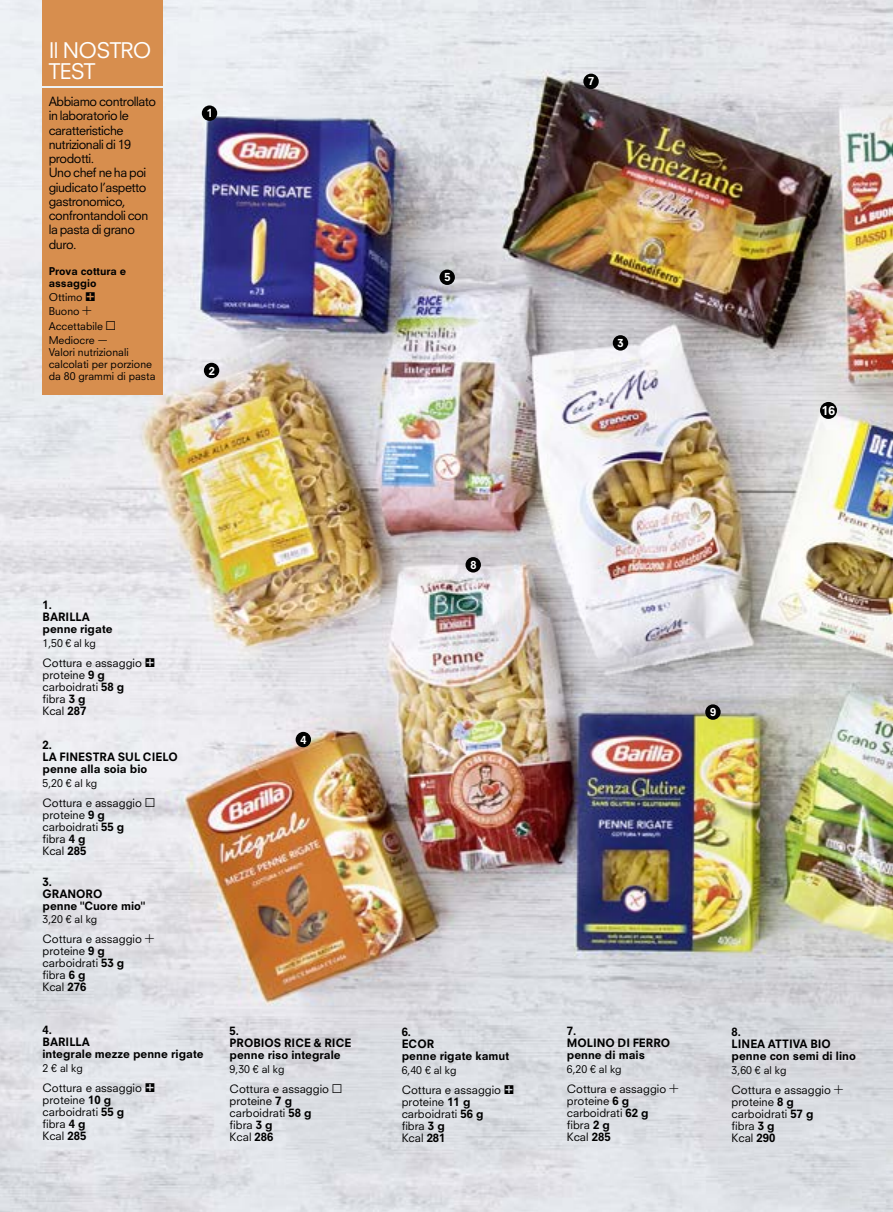
<style>
.page{position:relative;width:893px;height:1212px;background:#fff}
.page>*{position:absolute;margin:0;border:0;box-sizing:border-box;transform-origin:0 0}
._043_NAV_titolo{font:21px/21px "Neuzeit SLT Std";letter-spacing:-.035em;color:#fff}
._043_NAV_testo{font:12.45px/14.2px "Neuzeit SLT Std";letter-spacing:-.035em;color:#000}
.t1{font:800 12px "Neuzeit SLT Std";color:#fff}
._060_TAB_testo{font:11.25px "Neuzeit SLT Std";color:#000}
._060_TAB_testo-2{font:800 11.25px "Neuzeit SLT Std";color:#000}
._060_TAB_testata{font:800 11.25px "Neuzeit SLT Std";color:#000}
.t2{font:800 10.95px "Neuzeit SLT Std";color:#fff}
._060_TAB_testo-3{font:10.5px/12px "Neuzeit SLT Std";color:#000}
._060_TAB_testo-4{font:800 10.5px/12px "Neuzeit SLT Std";color:#000}
._060_TAB_testata-2{font:10.5px "Neuzeit SLT Std";color:#000}
.s1{font-weight:800}
</style>
<div class="page">
<img style="left:0;top:0;width:893px;height:1212px">
<div style="left:202px;top:105px;width:15px;height:16px;background:#000;border-radius:50%"></div>
<div style="left:705px;top:704px;width:16px;height:16px;background:#000;border-radius:50%"></div>
<div style="left:613px;top:335px;width:15px;height:16px;background:#000;border-radius:50%"></div>
<div style="left:465px;top:557px;width:16px;height:15px;background:#000;border-radius:50%"></div>
<div style="left:296px;top:732px;width:15px;height:15px;background:#000;border-radius:50%"></div>
<div style="left:820px;top:402px;width:17px;height:17px;background:#000;border-radius:50%"></div>
<div style="left:204px;top:363px;width:15px;height:15px;background:#000;border-radius:50%"></div>
<div style="left:583px;top:74px;width:16px;height:15px;background:#000;border-radius:50%"></div>
<div style="left:439px;top:270px;width:16px;height:15px;background:#000;border-radius:50%"></div>
<div style="left:43px;top:0;width:120px;height:85px;background:#d78e4e"></div>
<div style="left:42px;top:88px;width:121px;height:306px;background:#d78e4e"></div>
<svg style="left:505px;top:1085px;width:9px;height:9px"></svg>
<svg style="left:669px;top:1084px;width:9px;height:9px"></svg>
<svg style="left:333px;top:1084px;width:8px;height:9px"></svg>
<svg style="left:146px;top:1083px;width:8px;height:9px"></svg>
<svg style="left:146px;top:658px;width:8px;height:9px"></svg>
<svg style="left:145px;top:934px;width:9px;height:9px"></svg>
<svg style="left:146px;top:798px;width:8px;height:9px"></svg>
<svg style="left:834px;top:1085px;width:9px;height:9px"></svg>
<p class="_043_NAV_titolo" style="left:49px;top:40px;width:104px">Il NOSTRO<br>TEST</p>
<p class="_043_NAV_testo" style="left:49px;top:94px;width:109px">Abbiamo controllato in laboratorio le caratteristiche nutrizionali di 19 prodotti.</p>
<p class="_043_NAV_testo" style="left:49px;top:166px;width:101px">Uno chef ne ha poi giudicato l’aspetto gastronomico, confrontandoli con la pasta di grano duro.</p>
<p class="_060_TAB_testo-4" style="left:49px;top:265px;width:79px">Prova cottura e assaggio</p>
<p class="_060_TAB_testo-3" style="left:49px;top:291px;width:35px">Ottimo</p>
<p class="_060_TAB_testo-3" style="left:49px;top:305px;width:32px">Buono</p>
<p class="_060_TAB_testo-3" style="left:49px;top:320px;width:56px">Accettabile</p>
<p class="_060_TAB_testo-3" style="left:49px;top:334px;width:48px">Mediocre</p>
<p class="_060_TAB_testo-3" style="left:49px;top:346px;width:108px">Valori nutrizionali calcolati per porzione da 80 grammi di pasta</p>
<p class="t2" style="left:207px;top:107px;width:8px">1</p>
<p class="t2" style="left:209px;top:364px;width:8px">2</p>
<p class="t2" style="left:444px;top:271px;width:8px">5</p>
<p class="_060_TAB_testata" style="left:43px;top:598px;width:11px">1.</p>
<p class="_060_TAB_testata" style="left:43px;top:610px;width:49px">BARILLA</p>
<p class="_060_TAB_testata" style="left:43px;top:622px;width:72px">penne rigate</p>
<p class="_060_TAB_testata-2" style="left:43px;top:636px;width:55px">1,50 € al kg</p>
<p class="_060_TAB_testo" style="left:43px;top:656px;width:101px">Cottura e assaggio</p>
<p class="_060_TAB_testo" style="left:43px;top:668px;width:64px">proteine <span class="s1">9 g</span></p>
<p class="_060_TAB_testo" style="left:43px;top:680px;width:83px">carboidrati <span class="s1">58 g</span></p>
<p class="_060_TAB_testo" style="left:43px;top:692px;width:45px">fibra <span class="s1">3 g</span></p>
<p class="_060_TAB_testo" style="left:43px;top:704px;width:45px">Kcal <span class="s1">287</span></p>
<p class="_060_TAB_testata" style="left:43px;top:738px;width:11px">2.</p>
<p class="_060_TAB_testata" style="left:43px;top:750px;width:137px">LA FINESTRA SUL CIELO</p>
<p class="_060_TAB_testo-2" style="left:43px;top:762px;width:106px">penne alla soia bio</p>
<p class="_060_TAB_testo-3" style="left:43px;top:777px;width:56px">5,20 € al kg</p>
<p class="_060_TAB_testo" style="left:43px;top:796px;width:101px">Cottura e assaggio</p>
<p class="_060_TAB_testo" style="left:43px;top:808px;width:64px">proteine <span class="s1">9 g</span></p>
<p class="_060_TAB_testo" style="left:43px;top:820px;width:83px">carboidrati <span class="s1">55 g</span></p>
<p class="_060_TAB_testo" style="left:43px;top:832px;width:45px">fibra <span class="s1">4 g</span></p>
<p class="_060_TAB_testo" style="left:43px;top:844px;width:45px">Kcal <span class="s1">285</span></p>
<p class="_060_TAB_testata" style="left:43px;top:874px;width:11px">3.</p>
<p class="_060_TAB_testata" style="left:43px;top:886px;width:61px">GRANORO</p>
<p class="_060_TAB_testo-2" style="left:43px;top:898px;width:104px">penne "Cuore mio"</p>
<p class="_060_TAB_testo-3" style="left:43px;top:913px;width:56px">3,20 € al kg</p>
<p class="_060_TAB_testo" style="left:43px;top:932px;width:101px">Cottura e assaggio</p>
<p class="_060_TAB_testo" style="left:43px;top:944px;width:64px">proteine <span class="s1">9 g</span></p>
<p class="_060_TAB_testo" style="left:43px;top:956px;width:83px">carboidrati <span class="s1">53 g</span></p>
<p class="_060_TAB_testo" style="left:43px;top:968px;width:45px">fibra <span class="s1">6 g</span></p>
<p class="_060_TAB_testo" style="left:43px;top:980px;width:45px">Kcal <span class="s1">276</span></p>
<p class="_060_TAB_testata" style="left:43px;top:1023px;width:11px">4.</p>
<p class="_060_TAB_testata" style="left:43px;top:1035px;width:49px">BARILLA</p>
<p class="_060_TAB_testo-2" style="left:43px;top:1047px;width:163px">integrale mezze penne rigate</p>
<p class="_060_TAB_testo-3" style="left:43px;top:1062px;width:42px">2 € al kg</p>
<p class="_060_TAB_testo" style="left:43px;top:1081px;width:101px">Cottura e assaggio</p>
<p class="_060_TAB_testo" style="left:43px;top:1093px;width:70px">proteine <span class="s1">10 g</span></p>
<p class="_060_TAB_testo" style="left:43px;top:1105px;width:83px">carboidrati <span class="s1">55 g</span></p>
<p class="_060_TAB_testo" style="left:43px;top:1117px;width:45px">fibra <span class="s1">4 g</span></p>
<p class="_060_TAB_testo" style="left:43px;top:1129px;width:45px">Kcal <span class="s1">285</span></p>
<p class="t2" style="left:300px;top:733px;width:8px">4</p>
<p class="_060_TAB_testata" style="left:230px;top:1024px;width:11px">5.</p>
<p class="_060_TAB_testata" style="left:230px;top:1036px;width:123px">PROBIOS RICE &amp; RICE</p>
<p class="_060_TAB_testo-2" style="left:230px;top:1048px;width:113px">penne riso integrale</p>
<p class="_060_TAB_testo-3" style="left:230px;top:1063px;width:56px">9,30 € al kg</p>
<p class="_060_TAB_testo" style="left:230px;top:1082px;width:101px">Cottura e assaggio</p>
<p class="_060_TAB_testo" style="left:230px;top:1094px;width:64px">proteine <span class="s1">7 g</span></p>
<p class="_060_TAB_testo" style="left:230px;top:1106px;width:83px">carboidrati <span class="s1">58 g</span></p>
<p class="_060_TAB_testo" style="left:230px;top:1118px;width:45px">fibra <span class="s1">3 g</span></p>
<p class="_060_TAB_testo" style="left:230px;top:1130px;width:45px">Kcal <span class="s1">286</span></p>
<p class="t2" style="left:470px;top:558px;width:8px">8</p>
<p class="_060_TAB_testata" style="left:402px;top:1025px;width:11px">6.</p>
<p class="_060_TAB_testata" style="left:402px;top:1037px;width:34px">ECOR</p>
<p class="_060_TAB_testo-2" style="left:402px;top:1049px;width:109px">penne rigate kamut</p>
<p class="_060_TAB_testo-3" style="left:402px;top:1063px;width:56px">6,40 € al kg</p>
<p class="_060_TAB_testo" style="left:402px;top:1083px;width:101px">Cottura e assaggio</p>
<p class="_060_TAB_testo" style="left:402px;top:1095px;width:70px">proteine <span class="s1">11 g</span></p>
<p class="_060_TAB_testo" style="left:402px;top:1107px;width:83px">carboidrati <span class="s1">56 g</span></p>
<p class="_060_TAB_testo" style="left:402px;top:1119px;width:45px">fibra <span class="s1">3 g</span></p>
<p class="_060_TAB_testo" style="left:402px;top:1131px;width:45px">Kcal <span class="s1">281</span></p>
<p class="t2" style="left:588px;top:75px;width:8px">7</p>
<p class="t2" style="left:618px;top:336px;width:8px">3</p>
<p class="t1" style="left:822px;top:404px;width:15px">16</p>
<p class="t2" style="left:710px;top:705px;width:8px">9</p>
<p class="_060_TAB_testata" style="left:567px;top:1024px;width:11px">7.</p>
<p class="_060_TAB_testata" style="left:567px;top:1036px;width:105px">MOLINO DI FERRO</p>
<p class="_060_TAB_testo-2" style="left:567px;top:1048px;width:80px">penne di mais</p>
<p class="_060_TAB_testo-3" style="left:567px;top:1063px;width:56px">6,20 € al kg</p>
<p class="_060_TAB_testo" style="left:567px;top:1082px;width:101px">Cottura e assaggio</p>
<p class="_060_TAB_testo" style="left:567px;top:1094px;width:64px">proteine <span class="s1">6 g</span></p>
<p class="_060_TAB_testo" style="left:567px;top:1106px;width:83px">carboidrati <span class="s1">62 g</span></p>
<p class="_060_TAB_testo" style="left:567px;top:1118px;width:45px">fibra <span class="s1">2 g</span></p>
<p class="_060_TAB_testo" style="left:567px;top:1130px;width:45px">Kcal <span class="s1">285</span></p>
<p class="_060_TAB_testata" style="left:732px;top:1025px;width:11px">8.</p>
<p class="_060_TAB_testata" style="left:732px;top:1037px;width:101px">LINEA ATTIVA BIO</p>
<p class="_060_TAB_testo-2" style="left:732px;top:1049px;width:126px">penne con semi di lino</p>
<p class="_060_TAB_testo-3" style="left:732px;top:1063px;width:56px">3,60 € al kg</p>
<p class="_060_TAB_testo" style="left:732px;top:1083px;width:101px">Cottura e assaggio</p>
<p class="_060_TAB_testo" style="left:732px;top:1095px;width:64px">proteine <span class="s1">8 g</span></p>
<p class="_060_TAB_testo" style="left:732px;top:1107px;width:83px">carboidrati <span class="s1">57 g</span></p>
<p class="_060_TAB_testo" style="left:732px;top:1119px;width:45px">fibra <span class="s1">3 g</span></p>
<p class="_060_TAB_testo" style="left:732px;top:1131px;width:45px">Kcal <span class="s1">290</span></p>
</div>
